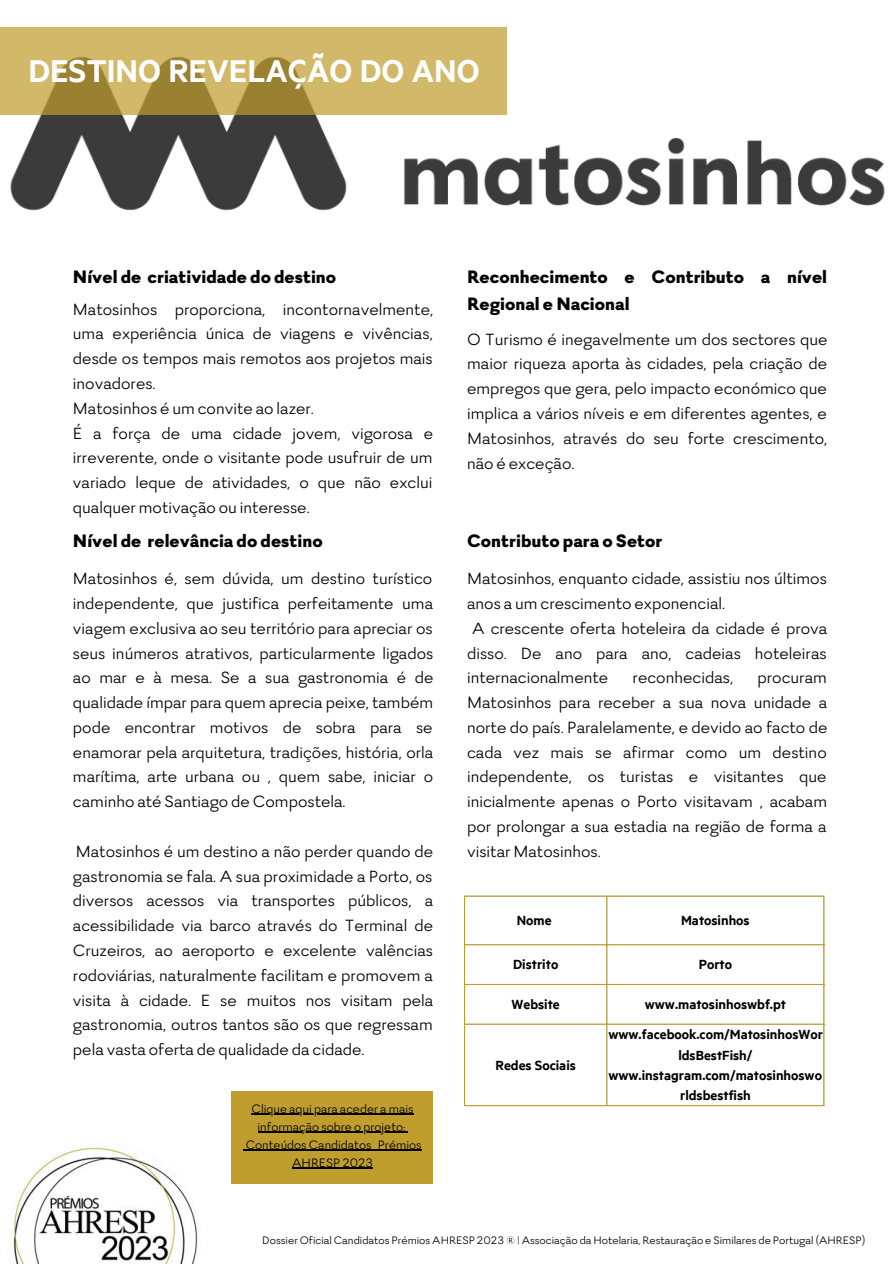
<style>
.page{position:relative;width:894px;height:1264px;background:#fff}
.page>*{position:absolute;margin:0;border:0;box-sizing:border-box;transform-origin:0 0}
.t1{font:35.7px "Copyright Klim Type Foundry Theseareforuseonklim.co.nzonly.";color:#fff}
.t2{font:900 19.5px/27px "Firme";color:#030406}
.t3{font:18px/24.8px "Firme";color:#030406;text-align:justify}
.t4{font:15px/20.2px "Copyright Klim Type Foundry Theseareforuseonklim.co.nzonly.";color:#000;text-align:center}
.t5{font:13.5px/18px "Firme";color:#000;text-align:center}
.t6{font:12px "Firme";color:#030406}
</style>
<div class="page">
<img style="left:0;top:27px;width:885px;height:184px">
<img style="left:13px;top:1146px;width:185px;height:117px">
<svg style="left:0;top:27px;width:506px;height:87px;background:#c6ad5d"></svg>
<hr style="left:464px;top:896px;width:1px;height:209px;background:#c09e2d">
<hr style="left:606px;top:896px;width:1px;height:209px;background:#c09e2d">
<hr style="left:823px;top:896px;width:1px;height:209px;background:#c09e2d">
<hr style="left:464px;top:895px;width:360px;height:1px;background:#c09e2d">
<hr style="left:464px;top:944px;width:360px;height:1px;background:#c09e2d">
<hr style="left:464px;top:983px;width:360px;height:2px;background:#c09e2d">
<hr style="left:464px;top:1023px;width:360px;height:1px;background:#c09e2d">
<hr style="left:464px;top:1105px;width:360px;height:1px;background:#c09e2d">
<div style="left:232px;top:1091px;width:201px;height:92px;background:#c09e2d"></div>
<hr style="left:251px;top:1113px;width:162px;height:1px;background:#000">
<hr style="left:257px;top:1131px;width:148px;height:1px;background:#000">
<hr style="left:246px;top:1149px;width:175px;height:1px;background:#000">
<hr style="left:292px;top:1167px;width:81px;height:1px;background:#000">
<h1 class="t1" style="left:28px;top:50px;width:452px">DESTINO REVELAÇÃO DO ANO</h1>
<p class="t2" style="left:73px;top:265px;width:265px">Nível de criatividade do destino</p>
<p class="t3" style="left:73px;top:298px;width:362px;text-align:left">Matosinhos proporciona, incontornavelmente, uma experiência única de viagens e vivências, desde os tempos mais remotos aos projetos mais inovadores.<br>Matosinhos é um convite ao lazer.<br>É a força de uma cidade jovem, vigorosa e irreverente, onde o visitante pode usufruir de um variado leque de atividades, o que não exclui qualquer motivação ou interesse.</p>
<p class="t2" style="left:73px;top:529px;width:251px">Nível de relevância do destino</p>
<p class="t3" style="left:73px;top:568px;width:362px">Matosinhos é, sem dúvida, um destino turístico independente, que justifica perfeitamente uma viagem exclusiva ao seu território para apreciar os seus inúmeros atrativos, particularmente ligados ao mar e à mesa. Se a sua gastronomia é de qualidade ímpar para quem aprecia peixe, também pode encontrar motivos de sobra para se enamorar pela arquitetura, tradições, história, orla marítima, arte urbana ou , quem sabe, iniciar o caminho até Santiago de Compostela.</p>
<p class="t3" style="left:73px;top:840px;width:362px">Matosinhos é um destino a não perder quando de gastronomia se fala. A sua proximidade a Porto, os diversos acessos via transportes públicos, a acessibilidade via barco através do Terminal de Cruzeiros, ao aeroporto e excelente valências rodoviárias, naturalmente facilitam e promovem a visita à cidade. E se muitos nos visitam pela gastronomia, outros tantos são os que regressam pela vasta oferta de qualidade da cidade.</p>
<p class="t5" style="left:246px;top:1100px;width:177px">Clique aqui para aceder a mais informação sobre o projeto:<br>Conteúdos Candidatos_Prémios<br>AHRESP 2023</p>
<p class="t2" style="left:467px;top:265px;width:361px">Reconhecimento e Contributo a nível<br>Regional e Nacional</p>
<p class="t3" style="left:467px;top:328px;width:362px">O Turismo é inegavelmente um dos sectores que maior riqueza aporta às cidades, pela criação de empregos que gera, pelo impacto económico que implica a vários níveis e em diferentes agentes, e Matosinhos, através do seu forte crescimento, não é exceção.</p>
<p class="t2" style="left:467px;top:529px;width:197px">Contributo para o Setor</p>
<p class="t3" style="left:467px;top:568px;width:361px;text-align:left">Matosinhos, enquanto cidade, assistiu nos últimos anos a um crescimento exponencial.<br>A crescente oferta hoteleira da cidade é prova disso. De ano para ano, cadeias hoteleiras internacionalmente</p>
<p class="t3" style="left:632px;top:667px;width:102px">reconhecidas,</p>
<p class="t3" style="left:467px;top:667px;width:362px;text-indent:290px">procuram Matosinhos para receber a sua nova unidade a norte do país. Paralelamente, e devido ao facto de cada vez mais se afirmar como um destino independente, os turistas e visitantes que inicialmente apenas o Porto visitavam , acabam por prolongar a sua estadia na região de forma a visitar Matosinhos.</p>
<p class="t4" style="left:516px;top:909px;width:36px">Nome</p>
<p class="t4" style="left:681px;top:909px;width:70px">Matosinhos</p>
<p class="t4" style="left:513px;top:953px;width:47px">Distrito</p>
<p class="t4" style="left:698px;top:953px;width:35px">Porto</p>
<p class="t4" style="left:511px;top:993px;width:50px">Website</p>
<p class="t4" style="left:644px;top:993px;width:143px">www.matosinhoswbf.pt</p>
<p class="t4" style="left:495px;top:1054px;width:82px">Redes Sociais</p>
<p class="t4" style="left:608px;top:1024px;width:216px">www.facebook.com/MatosinhosWor ldsBestFish/ www.instagram.com/matosinhoswo rldsbestfish</p>
<p class="t6" style="left:262px;top:1235px;width:604px">Dossier Oficial Candidatos Prémios AHRESP 2023 ® | Associação da Hotelaria, Restauração e Similares de Portugal (AHRESP)</p>
</div>
